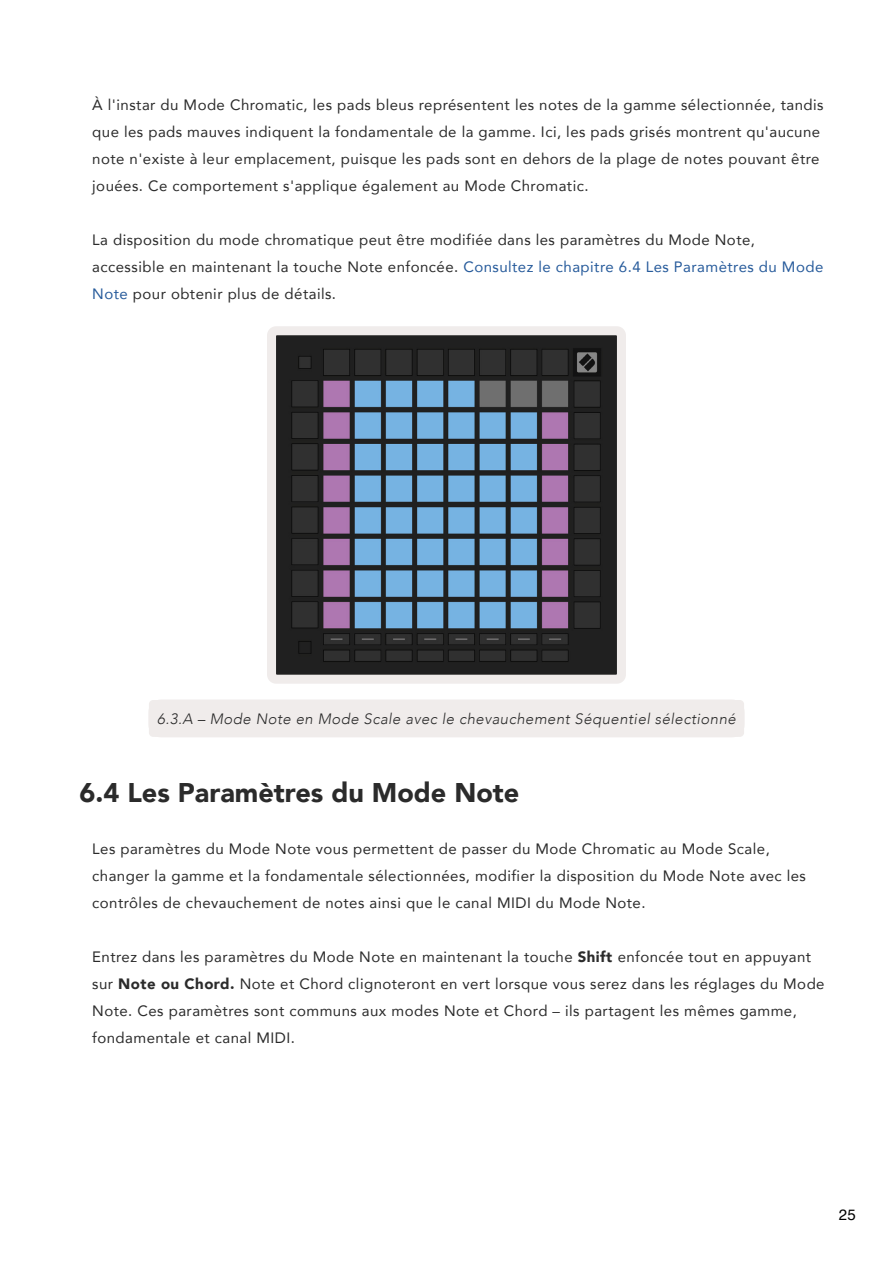
<style>
.page{position:relative;width:893px;height:1263px;background:#fff}
.page>*{position:absolute;margin:0;border:0;box-sizing:border-box;transform-origin:0 0}
.t1{font:900 27px "Avenir";color:#2b2b2b}
.t2{font:15px/27px "Avenir";letter-spacing:.03em;color:#2b2b2b}
.t3{font:italic 300 15px "Avenir";letter-spacing:.03em;color:#2b2b2b}
.t4{font:15px "Helvetica";color:#000}
.s1{color:#275b9b}
.s2{font-weight:900}
</style>
<div class="page">
<div style="left:148px;top:699px;width:597px;height:38px;border:18px solid #f0eceb;border-radius:4px"></div>
<img style="left:277px;top:336px;width:339px;height:338px">
<div style="left:267px;top:326px;width:359px;height:358px;border:9px solid #f0eceb;border-radius:4px"></div>
<p class="t2" style="left:92px;top:91px;width:733px">À l'instar du Mode Chromatic, les pads bleus représentent les notes de la gamme sélectionnée, tandis que les pads mauves indiquent la fondamentale de la gamme. Ici, les pads grisés montrent qu'aucune note n'existe à leur emplacement, puisque les pads sont en dehors de la plage de notes pouvant être jouées. Ce comportement s'applique également au Mode Chromatic.</p>
<p class="t2" style="left:92px;top:226px;width:733px">La disposition du mode chromatique peut être modifiée dans les paramètres du Mode Note, accessible en maintenant la touche Note enfoncée. <span class="s1">Consultez le chapitre 6.4 Les Paramètres du Mode<br>Note</span> pour obtenir plus de détails.</p>
<p class="t3" style="left:157px;top:709px;width:580px">6.3.A – Mode Note en Mode Scale avec le chevauchement Séquentiel sélectionné</p>
<h1 class="t1" style="left:80px;top:769px;width:441px">6.4 Les Paramètres du Mode Note</h1>
<p class="t2" style="left:92px;top:835px;width:715px">Les paramètres du Mode Note vous permettent de passer du Mode Chromatic au Mode Scale, changer la gamme et la fondamentale sélectionnées, modifier la disposition du Mode Note avec les contrôles de chevauchement de notes ainsi que le canal MIDI du Mode Note.</p>
<p class="t2" style="left:92px;top:943px;width:734px">Entrez dans les paramètres du Mode Note en maintenant la touche <span class="s2">Shift</span> enfoncée tout en appuyant sur <span class="s2">Note ou Chord.</span> Note et Chord clignoteront en vert lorsque vous serez dans les réglages du Mode Note. Ces paramètres sont communs aux modes Note et Chord – ils partagent les mêmes gamme, fondamentale et canal MIDI.</p>
<p class="t4" style="left:839px;top:1203px;width:18px">25</p>
</div>
